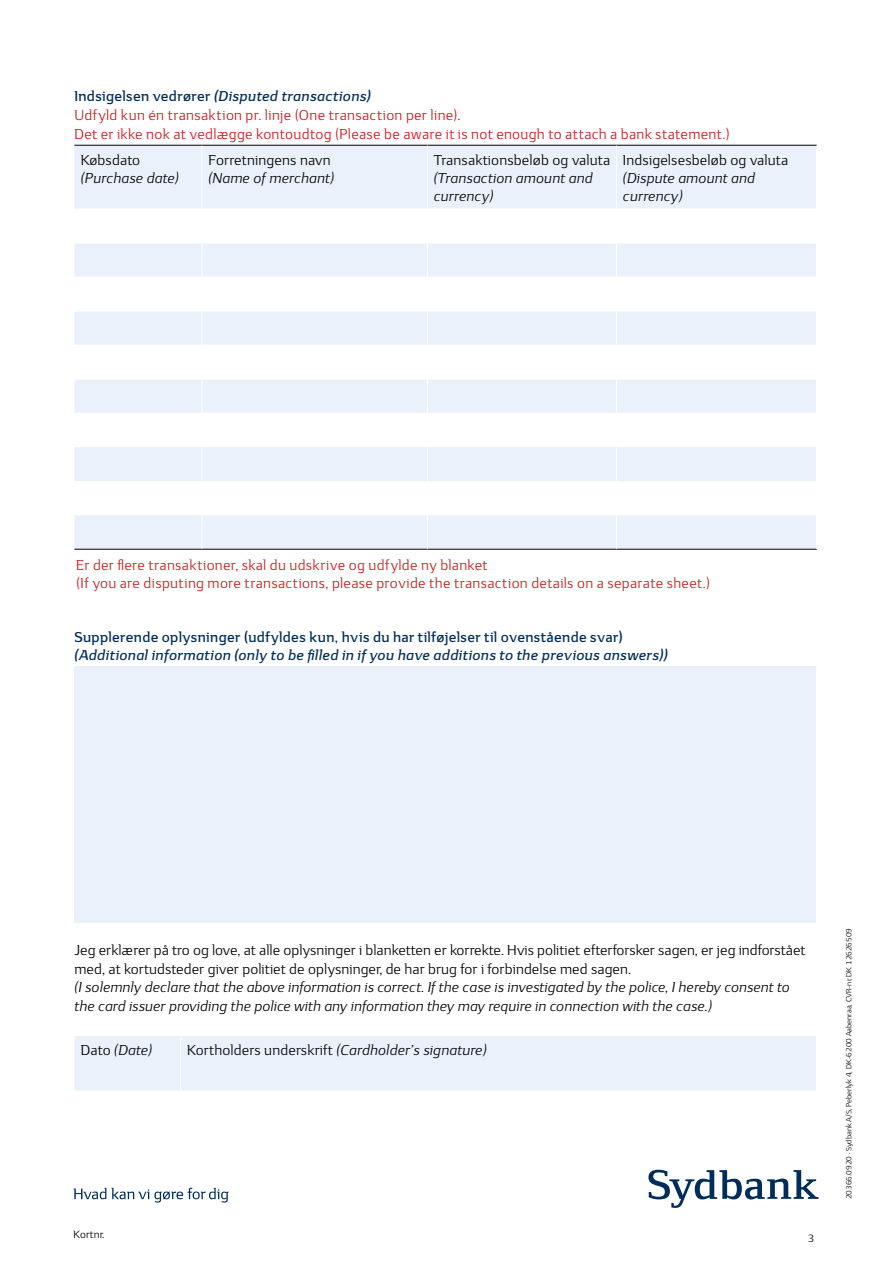
<style>
.page{position:relative;width:893px;height:1263px;background:#fff}
.page>*{position:absolute;margin:0;border:0;box-sizing:border-box;transform-origin:0 0}
.t1{font:14.25px/18px "Sydbank Italic TL";letter-spacing:.005em;color:#000}
.t2{font:14.25px/18.8px "Sydbank TL";letter-spacing:.02em;color:#cd171a}
.t3{font:14.25px/18.8px "Sydbank TL";letter-spacing:.005em;color:#000}
.t4{font:italic 700 14.25px "Sydbank";letter-spacing:.02em;color:#002d5a}
.t5{font:14.25px "Sydbank Bold TL";letter-spacing:.025em;color:#002d5a}
.t6{font:10.5px "Sydbank TL";letter-spacing:.01em;color:#000}
.t7{font:7.5px "Sydbank TL";color:#000}
.s1{font-family:"Sydbank Bold TL";font-weight:400;font-style:normal}
.s2{font-family:"Sydbank TL"}
</style>
<div class="page">
<svg style="left:648px;top:1170px;width:171px;height:38px"></svg>
<svg style="left:74px;top:1188px;width:155px;height:14px"></svg>
<div style="left:74px;top:666px;width:742px;height:257px;background:#eaf1fb"></div>
<div style="left:74px;top:1036px;width:742px;height:55px;background:#eaf1fb"></div>
<hr style="left:180px;top:1036px;width:1px;height:55px;background:#fff">
<svg style="left:74px;top:146px;width:742px;height:403px;fill:#eaf1fb"></svg>
<svg style="left:203px;top:414px;width:613px;height:101px"></svg>
<hr style="left:74px;top:549px;width:128px;height:1px;background:#000">
<hr style="left:202px;top:549px;width:225px;height:1px;background:#000">
<hr style="left:427px;top:549px;width:190px;height:1px;background:#000">
<hr style="left:617px;top:549px;width:200px;height:1px;background:#000">
<hr style="left:202px;top:209px;width:225px;height:1px;background:#fff">
<hr style="left:427px;top:209px;width:190px;height:1px;background:#fff">
<hr style="left:617px;top:209px;width:200px;height:1px;background:#fff">
<hr style="left:74px;top:209px;width:128px;height:1px;background:#fff">
<hr style="left:74px;top:243px;width:128px;height:1px;background:#fff">
<hr style="left:202px;top:243px;width:225px;height:1px;background:#fff">
<hr style="left:427px;top:243px;width:190px;height:1px;background:#fff">
<hr style="left:617px;top:243px;width:200px;height:1px;background:#fff">
<hr style="left:74px;top:277px;width:128px;height:1px;background:#fff">
<hr style="left:202px;top:277px;width:225px;height:1px;background:#fff">
<hr style="left:427px;top:277px;width:190px;height:1px;background:#fff">
<hr style="left:617px;top:277px;width:200px;height:1px;background:#fff">
<hr style="left:74px;top:311px;width:128px;height:1px;background:#fff">
<hr style="left:202px;top:311px;width:225px;height:1px;background:#fff">
<hr style="left:427px;top:311px;width:190px;height:1px;background:#fff">
<hr style="left:617px;top:311px;width:200px;height:1px;background:#fff">
<hr style="left:74px;top:345px;width:128px;height:1px;background:#fff">
<hr style="left:202px;top:345px;width:225px;height:1px;background:#fff">
<hr style="left:427px;top:345px;width:190px;height:1px;background:#fff">
<hr style="left:617px;top:345px;width:200px;height:1px;background:#fff">
<hr style="left:74px;top:379px;width:128px;height:1px;background:#fff">
<hr style="left:202px;top:379px;width:225px;height:1px;background:#fff">
<hr style="left:427px;top:379px;width:190px;height:1px;background:#fff">
<hr style="left:617px;top:379px;width:200px;height:1px;background:#fff">
<hr style="left:74px;top:413px;width:128px;height:1px;background:#fff">
<hr style="left:202px;top:413px;width:225px;height:1px;background:#fff">
<hr style="left:427px;top:413px;width:190px;height:1px;background:#fff">
<hr style="left:617px;top:413px;width:200px;height:1px;background:#fff">
<hr style="left:74px;top:145px;width:128px;height:1px;background:#000">
<hr style="left:202px;top:145px;width:225px;height:1px;background:#000">
<hr style="left:427px;top:145px;width:190px;height:1px;background:#000">
<hr style="left:617px;top:145px;width:200px;height:1px;background:#000">
<hr style="left:202px;top:146px;width:1px;height:63px;background:#fff">
<hr style="left:427px;top:146px;width:1px;height:63px;background:#fff">
<hr style="left:616px;top:146px;width:1px;height:63px;background:#fff">
<hr style="left:202px;top:209px;width:1px;height:34px;background:#fff">
<hr style="left:427px;top:209px;width:1px;height:34px;background:#fff">
<hr style="left:616px;top:209px;width:1px;height:34px;background:#fff">
<hr style="left:202px;top:243px;width:1px;height:34px;background:#fff">
<hr style="left:427px;top:243px;width:1px;height:34px;background:#fff">
<hr style="left:616px;top:243px;width:1px;height:34px;background:#fff">
<hr style="left:202px;top:277px;width:1px;height:34px;background:#fff">
<hr style="left:427px;top:277px;width:1px;height:34px;background:#fff">
<hr style="left:616px;top:277px;width:1px;height:34px;background:#fff">
<hr style="left:202px;top:311px;width:1px;height:34px;background:#fff">
<hr style="left:427px;top:311px;width:1px;height:34px;background:#fff">
<hr style="left:616px;top:311px;width:1px;height:34px;background:#fff">
<hr style="left:202px;top:345px;width:1px;height:34px;background:#fff">
<hr style="left:427px;top:345px;width:1px;height:34px;background:#fff">
<hr style="left:616px;top:345px;width:1px;height:34px;background:#fff">
<hr style="left:202px;top:379px;width:1px;height:34px;background:#fff">
<hr style="left:427px;top:379px;width:1px;height:34px;background:#fff">
<hr style="left:616px;top:379px;width:1px;height:34px;background:#fff">
<hr style="left:202px;top:413px;width:1px;height:34px;background:#fff">
<hr style="left:427px;top:413px;width:1px;height:34px;background:#fff">
<hr style="left:616px;top:413px;width:1px;height:34px;background:#fff">
<hr style="left:202px;top:447px;width:1px;height:34px;background:#fff">
<hr style="left:427px;top:447px;width:1px;height:34px;background:#fff">
<hr style="left:616px;top:447px;width:1px;height:34px;background:#fff">
<hr style="left:202px;top:481px;width:1px;height:34px;background:#fff">
<hr style="left:427px;top:481px;width:1px;height:34px;background:#fff">
<hr style="left:616px;top:481px;width:1px;height:34px;background:#fff">
<hr style="left:202px;top:515px;width:1px;height:34px;background:#fff">
<hr style="left:427px;top:515px;width:1px;height:34px;background:#fff">
<hr style="left:616px;top:515px;width:1px;height:34px;background:#fff">
<p class="t4" style="left:74px;top:88px;width:298px"><span class="s1">Indsigelsen vedrører</span> (Disputed transactions)</p>
<p class="t2" style="left:74px;top:106px;width:657px">Udfyld kun én transaktion pr. linje (One transaction per line).<br>Det er ikke nok at vedlægge kontoudtog (Please be aware it is not enough to attach a bank statement.)</p>
<p class="t3" style="left:81px;top:151px;width:61px">Købsdato</p>
<p class="t1" style="left:81px;top:169px;width:100px">(Purchase date)</p>
<p class="t3" style="left:434px;top:151px;width:178px">Transaktionsbeløb og valuta</p>
<p class="t1" style="left:434px;top:169px;width:161px">(Transaction amount and currency)</p>
<p class="t3" style="left:623px;top:151px;width:167px">Indsigelsesbeløb og valuta</p>
<p class="t1" style="left:623px;top:169px;width:134px">(Dispute amount and currency)</p>
<p class="t3" style="left:208px;top:151px;width:124px">Forretningens navn</p>
<p class="t1" style="left:208px;top:169px;width:127px">(Name of merchant)</p>
<p class="t2" style="left:76px;top:556px;width:635px">Er der flere transaktioner, skal du udskrive og udfylde ny blanket<br>(If you are disputing more transactions, please provide the transaction details on a separate sheet.)</p>
<p class="t5" style="left:74px;top:629px;width:550px">Supplerende oplysninger (udfyldes kun, hvis du har tilføjelser til ovenstående svar)</p>
<p class="t4" style="left:74px;top:647px;width:595px">(Additional information (only to be filled in if you have additions to the previous answers))</p>
<p class="t3" style="left:74px;top:941px;width:733px">Jeg erklærer på tro og love, at alle oplysninger i blanketten er korrekte. Hvis politiet efterforsker sagen, er jeg indforstået med, at kortudsteder giver politiet de oplysninger, de har brug for i forbindelse med sagen.</p>
<p class="t1" style="left:74px;top:978px;width:717px;line-height:18.8px">(I solemnly declare that the above information is correct. If the case is investigated by the police, I hereby consent to the card issuer providing the police with any information they may require in connection with the case.)</p>
<p class="t1" style="left:81px;top:1042px;width:73px"><span class="s2">Dato</span> (Date)</p>
<p class="t1" style="left:187px;top:1042px;width:301px"><span class="s2">Kortholders underskrift</span> (Cardholder’s signature)</p>
<p class="t6" style="left:74px;top:1229px;width:32px">Kortnr.</p>
<p class="t6" style="left:808px;top:1233px;width:8px">3</p>
<p class="t7" style="left:845px;top:1199px;width:272px;rotate:-90deg">20366.0920 · Sydbank A/S, Peberlyk 4, DK-6200 Aabenraa, CVR-nr. DK 12626509</p>
</div>
